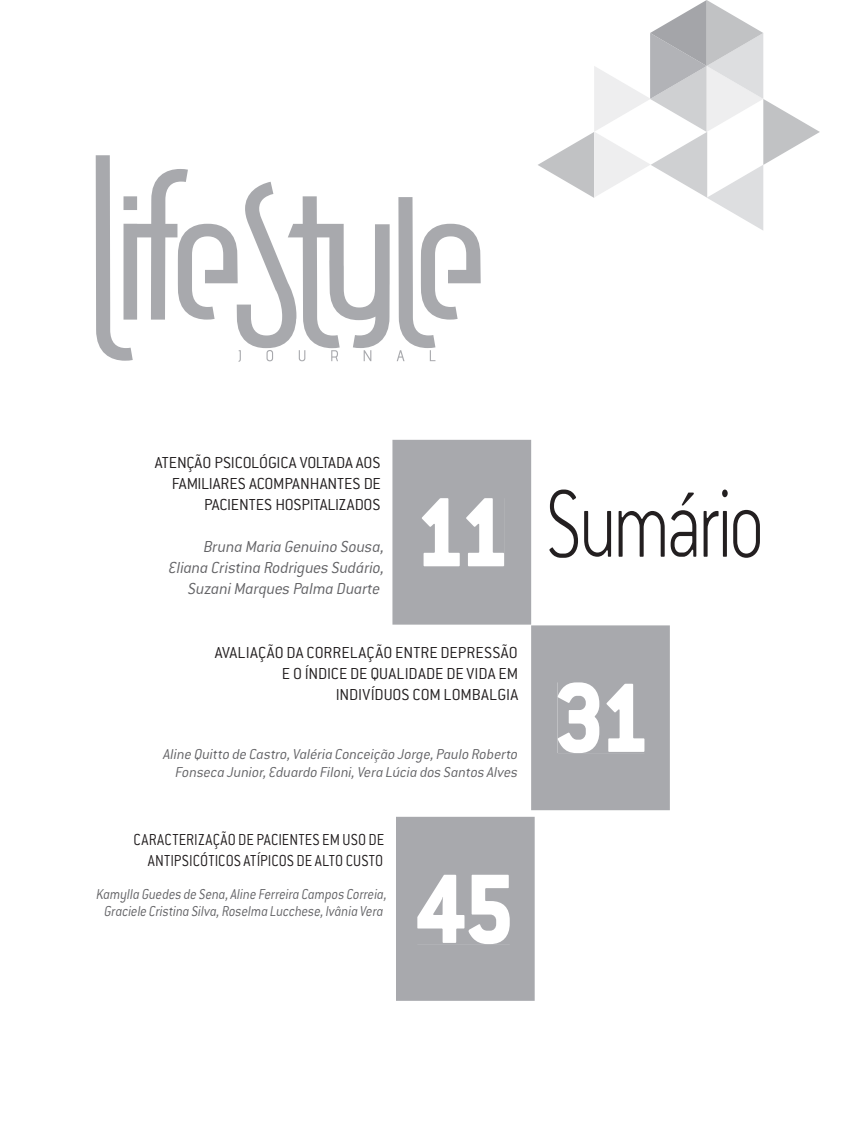
<style>
.page{position:relative;width:844px;height:1141px;background:#fff}
.page>*{position:absolute;margin:0;border:0;box-sizing:border-box;transform-origin:0 0}
.t1{font:800 108.15px "Conduit ITC Std";color:#fff;scale:.9 1}
.t2{font:200 105px "Conduit ITC Std";letter-spacing:-.04em;color:#231f20;scale:.75 1}
.t3{font:300 17.5px/21px "Conduit ITC Std";color:#231f20;text-align:right}
.t4{font:italic 300 17.5px/21px "Conduit ITC Std";letter-spacing:-.01em;color:#636366;text-align:right}
.t5{font:300 17.5px/21px "Conduit ITC Std";color:#231f20;text-align:right;scale:.9 1}
.t6{font:italic 300 15.75px/18.9px "Conduit ITC Std";letter-spacing:-.005em;color:#636366;text-align:right}
.t7{font:italic 300 15.75px/17.5px "Conduit ITC Std";letter-spacing:-.005em;color:#636366;text-align:center;scale:.9 1}
</style>
<div class="page">
<svg style="left:538px;top:0;width:281px;height:230px"></svg>
<svg style="left:392px;top:440px;width:277px;height:370px"></svg>
<div style="left:557px;top:682px;width:87px;height:71px;background:#a8a9ad"></div>
<img style="left:96px;top:330px;width:37px;height:31px">
<img style="left:296px;top:196px;width:93px;height:152px">
<img style="left:237px;top:182px;width:59px;height:166px">
<img style="left:398px;top:317px;width:37px;height:31px">
<img style="left:421px;top:224px;width:59px;height:96px">
<img style="left:188px;top:224px;width:49px;height:96px">
<img style="left:123px;top:169px;width:65px;height:151px">
<svg style="left:238px;top:350px;width:3px;height:12px"></svg>
<svg style="left:266px;top:350px;width:7px;height:11px"></svg>
<svg style="left:299px;top:358px;width:6px;height:3px"></svg>
<svg style="left:429px;top:350px;width:6px;height:11px"></svg>
<img style="left:363px;top:350px;width:41px;height:11px">
<svg style="left:331px;top:350px;width:7px;height:11px"></svg>
<div style="left:396px;top:817px;width:138px;height:184px;background:#a8a9ad"></div>
<div style="left:417px;top:875px;width:92px;height:69px;background:#a8a9ad"></div>
<p class="t3" style="left:155px;top:454px;width:227px">ATENÇÃO PSICOLÓGICA VOLTADA AOS<br>FAMILIARES ACOMPANHANTES DE<br>PACIENTES HOSPITALIZADOS</p>
<p class="t4" style="left:169px;top:538px;width:217px">Bruna Maria Genuino Sousa,<br>Eliana Cristina Rodrigues Sudário,<br>Suzani Marques Palma Duarte</p>
<h1 class="t1" style="left:414px;top:466px;width:108px">11</h1>
<p class="t3" style="left:215px;top:644px;width:305px">AVALIAÇÃO DA CORRELAÇÃO ENTRE DEPRESSÃO<br>E O ÍNDICE DE QUALIDADE DE VIDA EM<br>INDIVÍDUOS COM LOMBALGIA</p>
<p class="t6" style="left:163px;top:746px;width:356px">Aline Quitto de Castro, Valéria Conceição Jorge, Paulo Roberto<br>Fonseca Junior, Eduardo Filoni, Vera Lúcia dos Santos Alves</p>
<p class="t5" style="left:133px;top:831px;width:280px">CARACTERIZAÇÃO DE PACIENTES EM USO DE<br>ANTIPSICÓTICOS ATÍPICOS DE ALTO CUSTO</p>
<p class="t7" style="left:96px;top:887px;width:324px">Kamylla Guedes de Sena, Aline Ferreira Campos Correia,<br>Graciele Cristina Silva, Roselma Lucchese, Ivânia Vera</p>
<h1 class="t1" style="left:414px;top:842px;width:113px">45</h1>
<h2 class="t2" style="left:546px;top:487px;width:292px">Sumário</h2>
<h1 class="t1" style="left:553px;top:651px;width:110px">31</h1>
</div>
